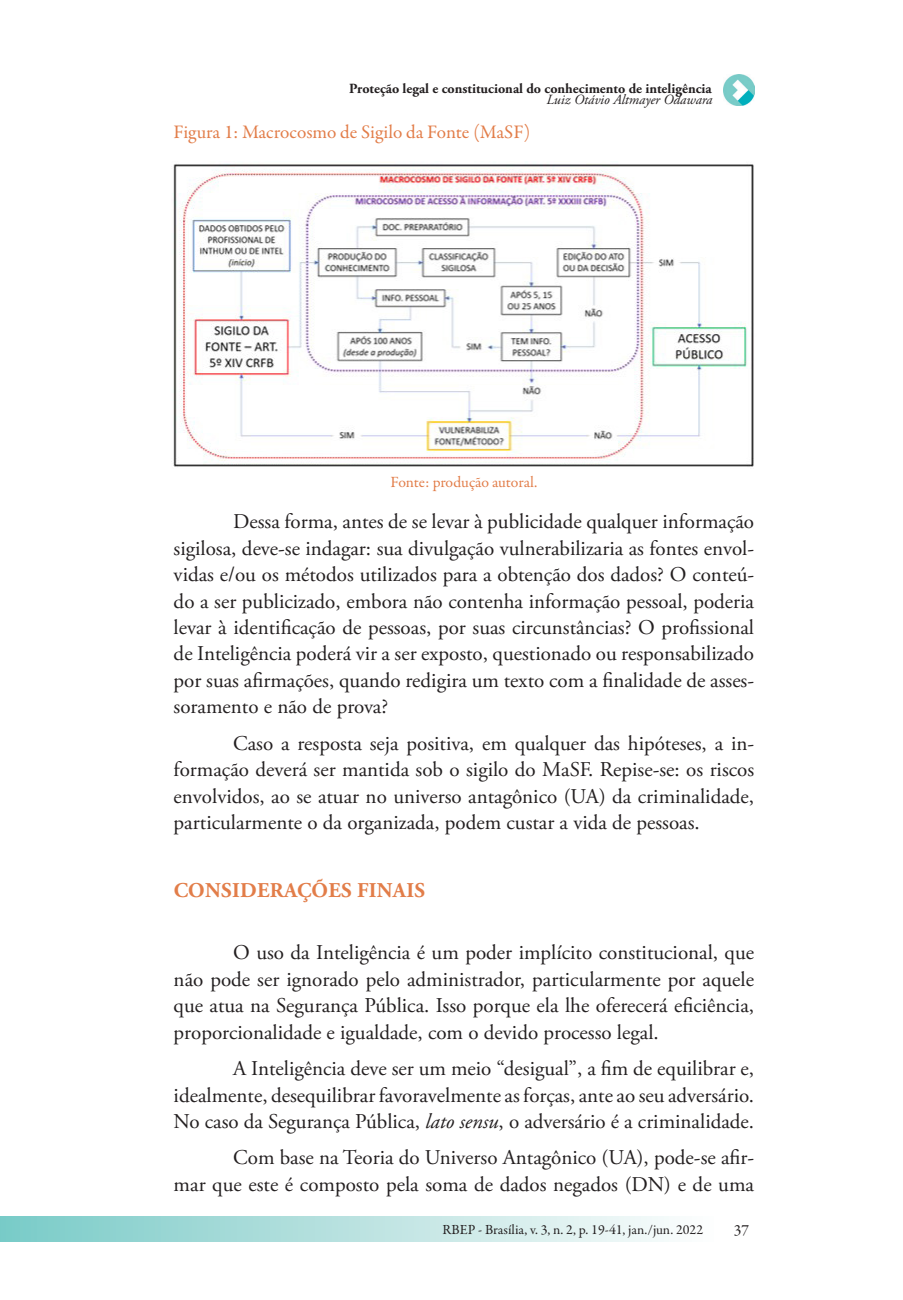
<style>
.page{position:relative;width:903px;height:1300px;background:#fff}
.page>*{position:absolute;margin:0;border:0;box-sizing:border-box;transform-origin:0 0}
.PARAGRAFO{font:21px/26.4px "Adobe Garamond Pro";color:#231f20;text-align:justify}
.SUB_1{font:700 21px "Adobe Garamond Pro";letter-spacing:.015em;color:#e27d49}
.TIT_TAB{font:19.25px "Garamond Premr Pro";color:#e27d49}
.LEGENDA{font:15.75px "Garamond Premr Pro";letter-spacing:-.005em;color:#e27d49}
.t1{font:15.75px "Garamond Premr Pro";color:#231f20}
.t2{font:700 14px "Adobe Garamond Pro";color:#231f20}
.t3{font:14px "Garamond Premr Pro";color:#231f20}
.t4{font:italic 14px "Adobe Garamond Pro";color:#231f20}
.s1{font-style:italic}
</style>
<div class="page">
<div style="left:0;top:1217px;width:716px;height:24px;background:linear-gradient(to right,#79cac7,#fdfdfd)"></div>
<img style="left:723px;top:74px;width:31px;height:32px">
<img style="left:173px;top:164px;width:581px;height:303px">
<p class="t2" style="left:349px;top:80px;width:364px">Proteção legal e constitucional do conhecimento de inteligência</p>
<p class="TIT_TAB" style="left:174px;top:120px;width:358px">Figura 1: Macrocosmo de Sigilo da Fonte (MaSF)</p>
<p class="t4" style="left:547px;top:92px;width:167px">Luiz Otávio Altmayer Odawara</p>
<p class="LEGENDA" style="left:390px;top:472px;width:148px">Fonte: produção autoral.</p>
<p class="PARAGRAFO" style="left:174px;top:509px;width:582px;text-indent:60px">Dessa forma, antes de se levar à publicidade qualquer informação sigilosa, deve-se indagar: sua divulgação vulnerabilizaria as fontes envol&shy;vidas e/ou os métodos utilizados para a obtenção dos dados? O conteú&shy;do a ser publicizado, embora não contenha informação pessoal, poderia levar à identificação de pessoas, por suas circunstâncias? O profissional de Inteligência poderá vir a ser exposto, questionado ou responsabilizado por suas afirmações, quando redigira um texto com a finalidade de asses&shy;soramento e não de prova?</p>
<p class="PARAGRAFO" style="left:174px;top:730px;width:582px;text-indent:60px">Caso a resposta seja positiva, em qualquer das hipóteses, a in&shy;formação deverá ser mantida sob o sigilo do MaSF. Repise-se: os riscos envolvidos, ao se atuar no universo antagônico (UA) da criminalidade, particularmente o da organizada, podem custar a vida de pessoas.</p>
<p class="SUB_1" style="left:174px;top:878px;width:253px">CONSIDERAÇÕES FINAIS</p>
<p class="PARAGRAFO" style="left:174px;top:940px;width:582px;text-indent:60px">O uso da Inteligência é um poder implícito constitucional, que não pode ser ignorado pelo administrador, particularmente por aquele que atua na Segurança Pública. Isso porque ela lhe oferecerá eficiência, proporcionalidade e igualdade, com o devido processo legal.</p>
<p class="PARAGRAFO" style="left:174px;top:1056px;width:582px;text-indent:60px">A Inteligência deve ser um meio “desigual”, a fim de equilibrar e, idealmente, desequilibrar favoravelmente as forças, ante ao seu adversário.<br>No caso da Segurança Pública, <span class="s1">lato sensu</span>, o adversário é a criminalidade.</p>
<p class="PARAGRAFO" style="left:174px;top:1145px;width:582px;text-align:right">Com base na Teoria do Universo Antagônico (UA), pode-se afir-<br>mar que este é composto pela soma de dados negados (DN) e de uma</p>
<p class="t3" style="left:442px;top:1221px;width:262px">RBEP - Brasília, v. 3, n. 2, p. 19-41, jan./jun. 2022</p>
<p class="t1" style="left:734px;top:1220px;width:17px">37</p>
</div>
